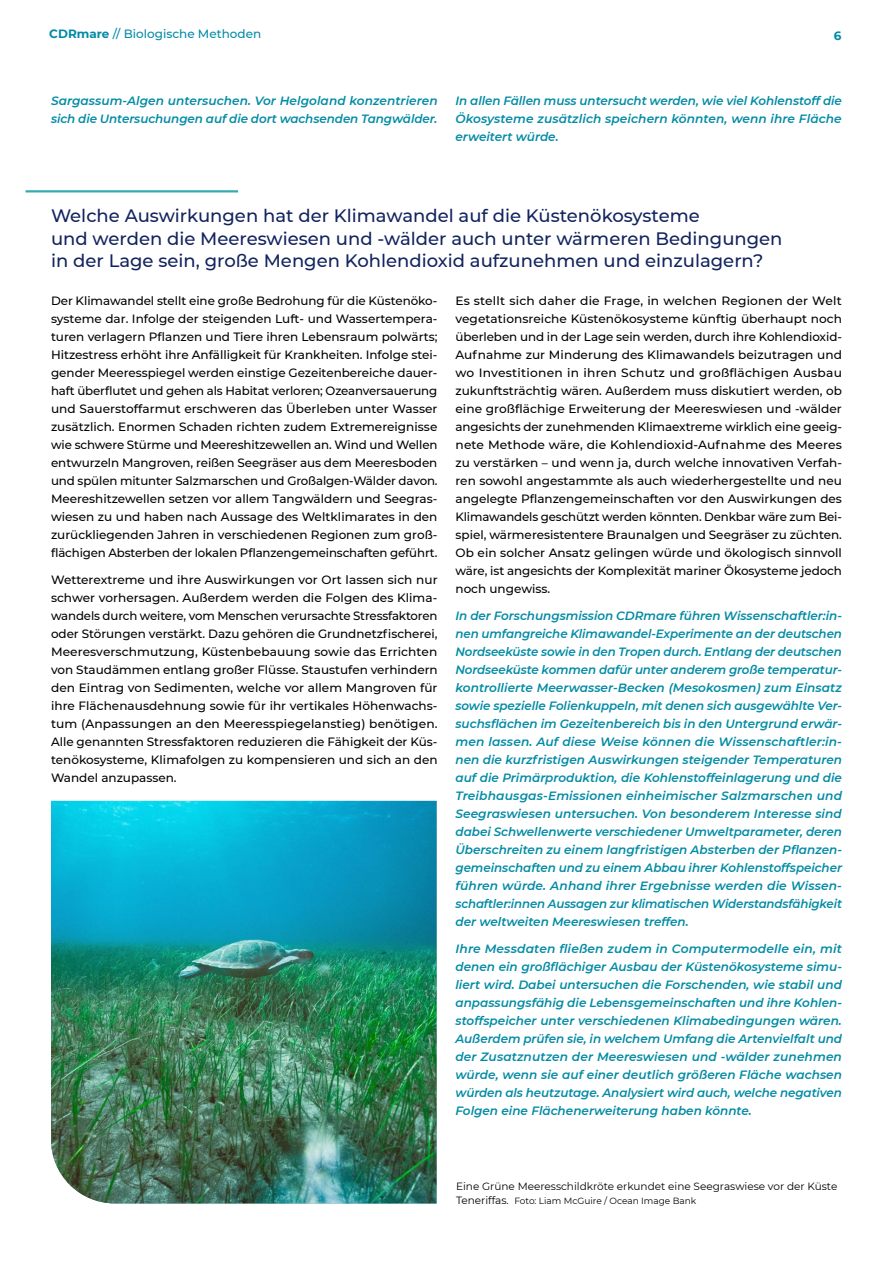
<style>
.page{position:relative;width:893px;height:1263px;background:#fff}
.page>*{position:absolute;margin:0;border:0;box-sizing:border-box;transform-origin:0 0}
.t1{font:500 18px/22.5px "Montserrat";color:#12245e}
.t2{font:500 12px/18px "Montserrat";letter-spacing:-.005em;color:#000;text-align:justify}
.t3{font:italic 600 12px/18px "Montserrat";color:#028ba5;text-align:justify}
.t4{font:500 12px "Montserrat";color:#028ba5}
.t5{font:700 12px "Montserrat";color:#028ba5}
.t6{font:10.5px "Montserrat";color:#000}
.t7{font:9px "Montserrat";color:#000}
.s1{font-weight:700}
.s2{font-size:10.5px}
</style>
<div class="page">
<img style="left:51px;top:801px;width:386px;height:402px">
<hr style="left:26px;top:190px;width:212px;height:2px;background:#33abb3">
<p class="t4" style="left:49px;top:26px;width:213px"><span class="s1">CDRmare</span> // Biologische Methoden</p>
<p class="t5" style="left:834px;top:27px;width:9px">6</p>
<p class="t3" style="left:51px;top:91px;width:388px">Sargassum-Algen untersuchen. Vor Helgoland konzentrieren sich die Untersuchungen auf die dort wachsenden Tangwälder.</p>
<p class="t3" style="left:455px;top:91px;width:388px">In allen Fällen muss untersucht werden, wie viel Kohlenstoff die Ökosysteme zusätzlich speichern könnten, wenn ihre Fläche erweitert würde.</p>
<h1 class="t1" style="left:51px;top:204px;width:733px">Welche Auswirkungen hat der Klimawandel auf die Küstenökosysteme<br>und werden die Meereswiesen und -wälder auch unter wärmeren Bedingungen in der Lage sein, große Mengen Kohlendioxid aufzunehmen und einzulagern?</h1>
<p class="t2" style="left:51px;top:291px;width:388px">Der Klimawandel stellt eine große Bedrohung für die Küstenöko&shy;systeme dar. Infolge der steigenden Luft- und Wassertempera&shy;turen verlagern Pflanzen und Tiere ihren Lebensraum polwärts; Hitzestress erhöht ihre Anfälligkeit für Krankheiten. Infolge stei&shy;gender Meeresspiegel werden einstige Gezeitenbereiche dauer&shy;haft überflutet und gehen als Habitat verloren; Ozeanversauerung und Sauerstoffarmut erschweren das Überleben unter Wasser zusätzlich. Enormen Schaden richten zudem Extremereignisse wie schwere Stürme und Meereshitzewellen an. Wind und Wellen entwurzeln Mangroven, reißen Seegräser aus dem Meeresboden und spülen mitunter Salzmarschen und Großalgen-Wälder davon.<br>Meereshitzewellen setzen vor allem Tangwäldern und Seegras&shy;wiesen zu und haben nach Aussage des Weltklimarates in den zurückliegenden Jahren in verschiedenen Regionen zum groß&shy;flächigen Absterben der lokalen Pflanzengemeinschaften geführt.</p>
<p class="t2" style="left:51px;top:570px;width:388px">Wetterextreme und ihre Auswirkungen vor Ort lassen sich nur schwer vorhersagen. Außerdem werden die Folgen des Klima&shy;wandels durch weitere, vom Menschen verursachte Stressfaktoren oder Störungen verstärkt. Dazu gehören die Grundnetzfischerei, Meeresverschmutzung, Küstenbebauung sowie das Errichten von Staudämmen entlang großer Flüsse. Staustufen verhindern den Eintrag von Sedimenten, welche vor allem Mangroven für ihre Flächenausdehnung sowie für ihr vertikales Höhenwachs&shy;tum (Anpassungen an den Meeresspiegelanstieg) benötigen.<br>Alle genannten Stressfaktoren reduzieren die Fähigkeit der Küs&shy;tenökosysteme, Klimafolgen zu kompensieren und sich an den Wandel anzupassen.</p>
<p class="t2" style="left:455px;top:291px;width:388px">Es stellt sich daher die Frage, in welchen Regionen der Welt vegetationsreiche Küstenökosysteme künftig überhaupt noch überleben und in der Lage sein werden, durch ihre Kohlendioxid-Aufnahme zur Minderung des Klimawandels beizutragen und wo Investitionen in ihren Schutz und großflächigen Ausbau zukunftsträchtig wären. Außerdem muss diskutiert werden, ob eine großflächige Erweiterung der Meereswiesen und -wälder angesichts der zunehmenden Klimaextreme wirklich eine geeig&shy;nete Methode wäre, die Kohlendioxid-Aufnahme des Meeres zu verstärken – und wenn ja, durch welche innovativen Verfah&shy;ren sowohl angestammte als auch wiederhergestellte und neu angelegte Pflanzengemeinschaften vor den Auswirkungen des Klimawandels geschützt werden könnten. Denkbar wäre zum Bei&shy;spiel, wärmeresistentere Braunalgen und Seegräser zu züchten.<br>Ob ein solcher Ansatz gelingen würde und ökologisch sinnvoll wäre, ist angesichts der Komplexität mariner Ökosysteme jedoch noch ungewiss.</p>
<p class="t3" style="left:455px;top:606px;width:388px">In der Forschungsmission CDRmare führen Wissenschaftler:in&shy;nen umfangreiche Klimawandel-Experimente an der deutschen Nordseeküste sowie in den Tropen durch. Entlang der deutschen Nordseeküste kommen dafür unter anderem große temperatur&shy;kontrollierte Meerwasser-Becken (Mesokosmen) zum Einsatz sowie spezielle Folienkuppeln, mit denen sich ausgewählte Ver&shy;suchsflächen im Gezeitenbereich bis in den Untergrund erwär&shy;men lassen. Auf diese Weise können die Wissenschaftler:in&shy;nen die kurzfristigen Auswirkungen steigender Temperaturen auf die Primärproduktion, die Kohlenstoffeinlagerung und die Treibhausgas-Emissionen einheimischer Salzmarschen und Seegraswiesen untersuchen. Von besonderem Interesse sind dabei Schwellenwerte verschiedener Umweltparameter, deren Überschreiten zu einem langfristigen Absterben der Pflanzen&shy;gemeinschaften und zu einem Abbau ihrer Kohlenstoffspeicher führen würde. Anhand ihrer Ergebnisse werden die Wissen&shy;schaftler:innen Aussagen zur klimatischen Widerstandsfähigkeit der weltweiten Meereswiesen treffen.</p>
<p class="t3" style="left:455px;top:939px;width:388px">Ihre Messdaten fließen zudem in Computermodelle ein, mit denen ein großflächiger Ausbau der Küstenökosysteme simu&shy;liert wird. Dabei untersuchen die Forschenden, wie stabil und anpassungsfähig die Lebensgemeinschaften und ihre Kohlen&shy;stoffspeicher unter verschiedenen Klimabedingungen wären.<br>Außerdem prüfen sie, in welchem Umfang die Artenvielfalt und der Zusatznutzen der Meereswiesen und -wälder zunehmen würde, wenn sie auf einer deutlich größeren Fläche wachsen würden als heutzutage. Analysiert wird auch, welche negativen Folgen eine Flächenerweiterung haben könnte.</p>
<p class="t6" style="left:456px;top:1179px;width:383px">Eine Grüne Meeresschildkröte erkundet eine Seegraswiese vor der Küste</p>
<p class="t7" style="left:456px;top:1194px;width:242px"><span class="s2">Teneriffas.</span> Foto: Liam McGuire / Ocean Image Bank</p>
</div>
